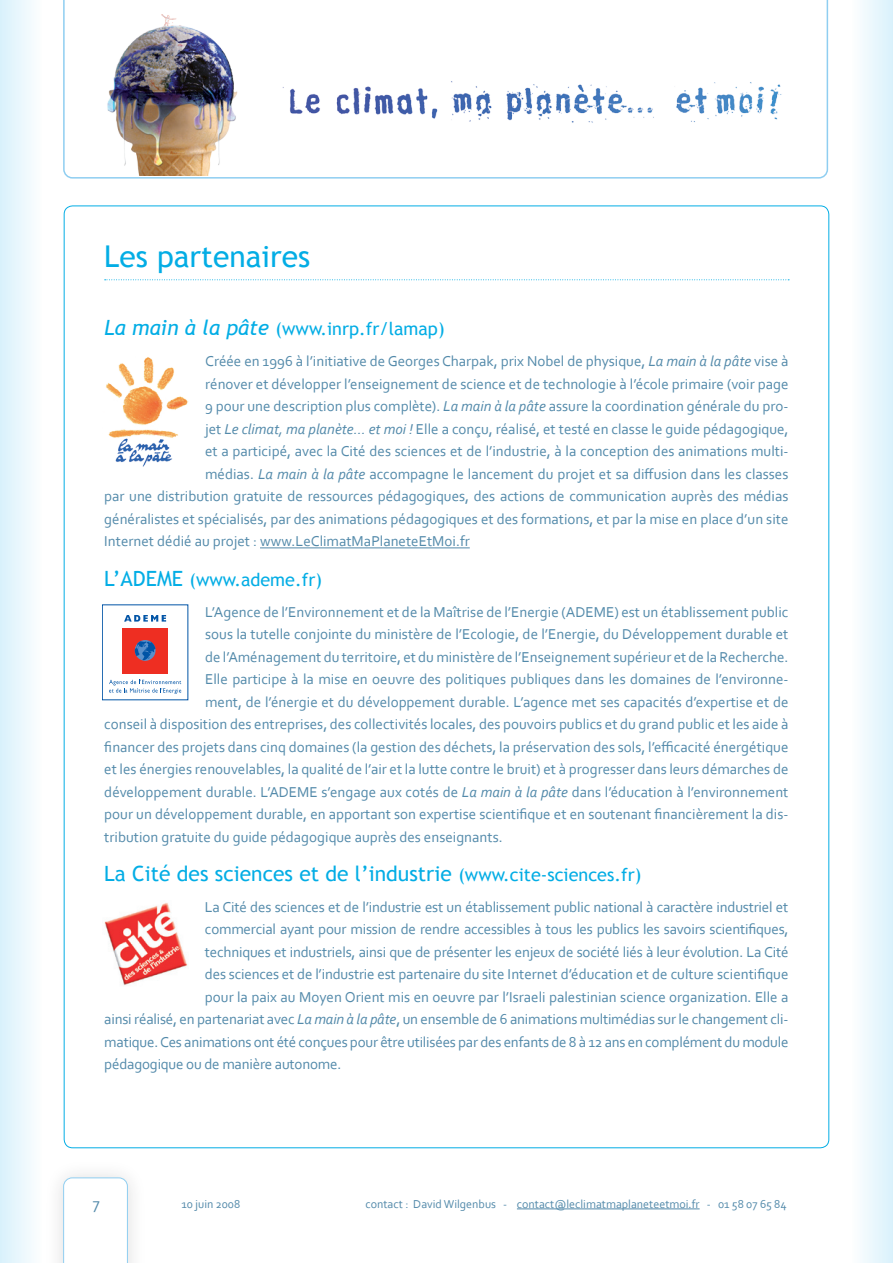
<style>
.page{position:relative;width:893px;height:1263px;background:#fff}
.page>*{position:absolute;margin:0;border:0;box-sizing:border-box;transform-origin:0 0}
.titre1{font:30px "Trebuchet MS";color:#03ade5}
.titre2{font:21px "Trebuchet MS";color:#03ade5}
.titre2-2{font:18px "Trebuchet MS";color:#03ade5}
.t1{font:15px "Corbel";color:#538aaa}
.t2{font:12px "Corbel";color:#538aaa}
.s1{font-style:italic;font-size:21px}
.s2{font-style:italic}
.s3{font-size:21px}
.s4{font-size:18px}
</style>
<div class="page">
<div style="left:850px;top:0;width:43px;height:1263px;background:linear-gradient(to right,#fffffe,#d9f1fc)"></div>
<div style="left:0;top:0;width:43px;height:1263px;background:linear-gradient(to right,#d9f1fc,#fefefe)"></div>
<img style="left:38px;top:1152px;width:94px;height:111px">
<svg style="left:63px;top:1177px;width:65px;height:86px"></svg>
<svg style="left:63px;top:0;width:763px;height:179px"></svg>
<img style="left:100px;top:0;width:729px;height:175px">
<hr style="left:517px;top:1208px;width:183px;height:1px;background:#538aaa">
<svg style="left:105px;top:279px;width:684px;height:1px"></svg>
<hr style="left:260px;top:547px;width:210px;height:1px;background:#538aaa">
<img style="left:106px;top:357px;width:82px;height:110px">
<div style="left:123px;top:628px;width:45px;height:45px;background:#ee2e22"></div>
<svg style="left:135px;top:640px;width:21px;height:21px"></svg>
<svg style="left:124px;top:615px;width:42px;height:7px"></svg>
<svg style="left:109px;top:679px;width:72px;height:15px"></svg>
<img style="left:104px;top:903px;width:84px;height:83px">
<p class="titre1" style="left:104px;top:238px;width:207px">Les partenaires</p>
<p class="titre2-2" style="left:104px;top:318px;width:342px"><span class="s1">La main à la pâte</span> (www.inrp.fr/lamap)</p>
<p class="t1" style="left:205px;top:352px;width:585px">Créée en 1996 à l’initiative de Georges Charpak, prix Nobel de physique, <span class="s2">La main à la pâte</span> vise à</p>
<p class="t1" style="left:205px;top:375px;width:585px">rénover et développer l’enseignement de science et de technologie à l’école primaire (voir page</p>
<p class="t1" style="left:205px;top:397px;width:585px">9 pour une description plus complète). <span class="s2">La main à la pâte</span> assure la coordination générale du pro-</p>
<p class="t1" style="left:205px;top:420px;width:585px">jet <span class="s2">Le climat, ma planète… et moi !</span> Elle a conçu, réalisé, et testé en classe le guide pédagogique,</p>
<p class="t1" style="left:205px;top:442px;width:585px">et a participé, avec la Cité des sciences et de l’industrie, à la conception des animations multi-</p>
<p class="t1" style="left:205px;top:465px;width:585px">médias. <span class="s2">La main à la pâte</span> accompagne le lancement du projet et sa diffusion dans les classes</p>
<p class="t1" style="left:104px;top:487px;width:686px">par une distribution gratuite de ressources pédagogiques, des actions de communication auprès des médias</p>
<p class="t1" style="left:104px;top:510px;width:686px">généralistes et spécialisés, par des animations pédagogiques et des formations, et par la mise en place d’un site</p>
<p class="t1" style="left:104px;top:532px;width:367px">Internet dédié au projet : www.LeClimatMaPlaneteEtMoi.fr</p>
<p class="titre2-2" style="left:104px;top:568px;width:219px"><span class="s3">L’ADEME</span> (www.ademe.fr)</p>
<p class="t1" style="left:205px;top:602px;width:585px">L’Agence de l’Environnement et de la Maîtrise de l’Energie (ADEME) est un établissement public</p>
<p class="t1" style="left:205px;top:625px;width:585px">sous la tutelle conjointe du ministère de l’Ecologie, de l’Energie, du Développement durable et</p>
<p class="t1" style="left:205px;top:647px;width:585px">de l’Aménagement du territoire, et du ministère de l’Enseignement supérieur et de la Recherche.</p>
<p class="t1" style="left:205px;top:670px;width:585px">Elle participe à la mise en oeuvre des politiques publiques dans les domaines de l’environne-</p>
<p class="t1" style="left:205px;top:692px;width:585px">ment, de l’énergie et du développement durable. L’agence met ses capacités d’expertise et de</p>
<p class="t1" style="left:104px;top:715px;width:686px">conseil à disposition des entreprises, des collectivités locales, des pouvoirs publics et du grand public et les aide à</p>
<p class="t1" style="left:104px;top:737px;width:686px">financer des projets dans cinq domaines (la gestion des déchets, la préservation des sols, l’efficacité énergétique</p>
<p class="t1" style="left:104px;top:760px;width:686px">et les énergies renouvelables, la qualité de l’air et la lutte contre le bruit) et à progresser dans leurs démarches de</p>
<p class="t1" style="left:104px;top:782px;width:686px">développement durable. L’ADEME s’engage aux cotés de <span class="s2">La main à la pâte</span> dans l’éducation à l’environnement</p>
<p class="t1" style="left:104px;top:805px;width:686px">pour un développement durable, en apportant son expertise scientifique et en soutenant financièrement la dis-</p>
<p class="t1" style="left:104px;top:827px;width:400px">tribution gratuite du guide pédagogique auprès des enseignants.</p>
<p class="titre2" style="left:104px;top:861px;width:538px">La Cité des sciences et de l’industrie <span class="s4">(www.cite-sciences.fr)</span></p>
<p class="t1" style="left:205px;top:897px;width:585px">La Cité des sciences et de l’industrie est un établissement public national à caractère industriel et</p>
<p class="t1" style="left:205px;top:920px;width:585px">commercial ayant pour mission de rendre accessibles à tous les publics les savoirs scientifiques,</p>
<p class="t1" style="left:205px;top:942px;width:585px">techniques et industriels, ainsi que de présenter les enjeux de société liés à leur évolution. La Cité</p>
<p class="t1" style="left:205px;top:965px;width:585px">des sciences et de l’industrie est partenaire du site Internet d’éducation et de culture scientifique</p>
<p class="t1" style="left:205px;top:987px;width:585px">pour la paix au Moyen Orient mis en oeuvre par l’Israeli palestinian science organization. Elle a</p>
<p class="t1" style="left:104px;top:1010px;width:686px">ainsi réalisé, en partenariat avec <span class="s2">La main à la pâte</span>, un ensemble de 6 animations multimédias sur le changement cli-</p>
<p class="t1" style="left:104px;top:1032px;width:686px">matique. Ces animations ont été conçues pour être utilisées par des enfants de 8 à 12 ans en complément du module</p>
<p class="t1" style="left:104px;top:1055px;width:239px">pédagogique ou de manière autonome.</p>
<p class="t2" style="left:181px;top:1196px;width:60px">10 juin 2008</p>
<p class="t2" style="left:365px;top:1196px;width:423px">contact : David Wilgenbus - contact@leclimatmaplaneteetmoi.fr - 01 58 07 65 84</p>
</div>
